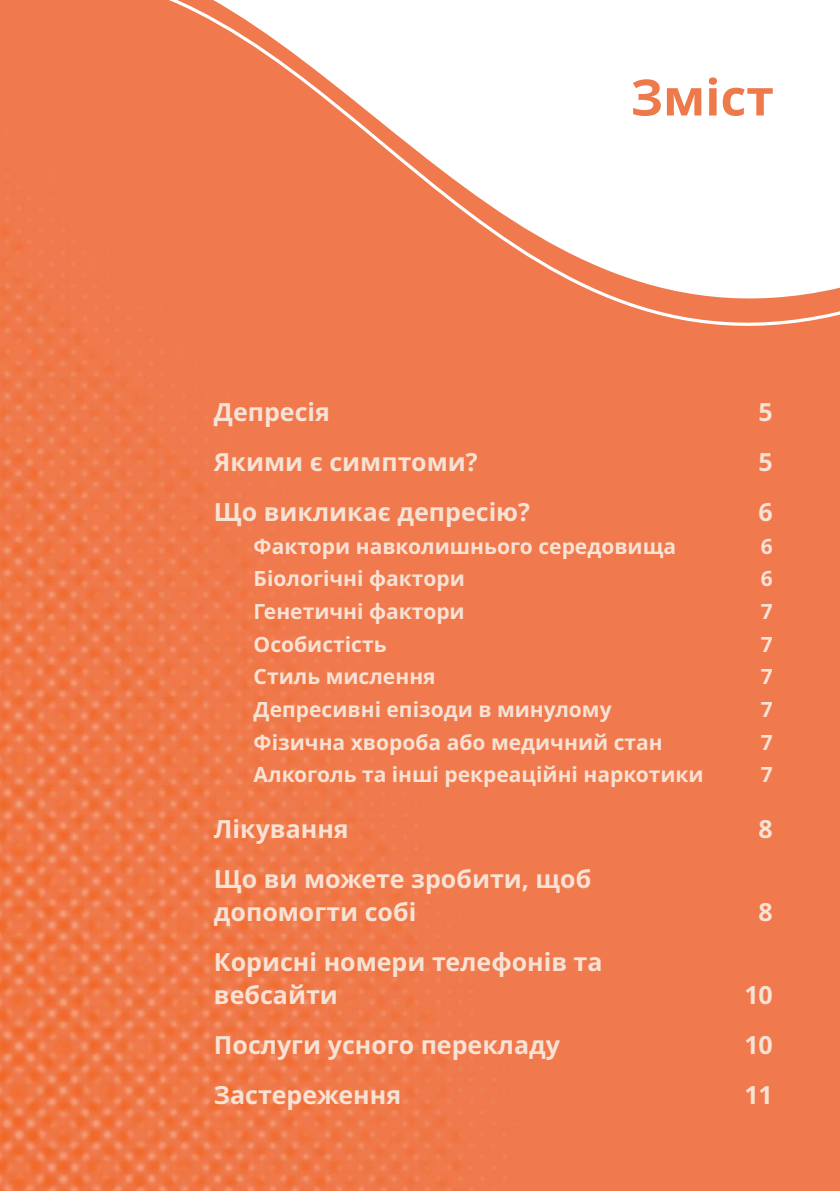
<style>
.page{position:relative;width:840px;height:1191px;background:#fff}
.page>*{position:absolute;margin:0;border:0;box-sizing:border-box;transform-origin:0 0}
.TOC_Head{font:700 50px "Noto Sans";color:#ee794b}
.t1{font:700 25px/33px "Noto Sans";color:#f7e2d4}
.t2{font:700 21px "Noto Sans";color:#f7e2d4}
</style>
<div class="page">
<img style="left:0;top:0;width:839px;height:1191px">
<svg style="left:34px;top:0;width:805px;height:409px"></svg>
<p class="TOC_Head" style="left:630px;top:62px;width:145px">Змiст</p>
<p class="t1" style="left:214px;top:396px;width:118px">Депресiя</p>
<p class="t1" style="left:758px;top:396px;width:16px">5</p>
<p class="t1" style="left:214px;top:446px;width:265px">Якими є симптоми?</p>
<p class="t1" style="left:758px;top:446px;width:16px">5</p>
<p class="t1" style="left:214px;top:496px;width:317px">Що викликає депресiю?</p>
<p class="t1" style="left:758px;top:496px;width:16px">6</p>
<p class="t2" style="left:253px;top:531px;width:424px">Фактори навколишнього середовища</p>
<p class="t2" style="left:760px;top:531px;width:14px">6</p>
<p class="t2" style="left:253px;top:564px;width:212px">Бiологiчнi фактори</p>
<p class="t2" style="left:760px;top:564px;width:14px">6</p>
<p class="t2" style="left:253px;top:596px;width:212px">Генетичнi фактори</p>
<p class="t2" style="left:760px;top:596px;width:14px">7</p>
<p class="t2" style="left:253px;top:629px;width:134px">Особистiсть</p>
<p class="t2" style="left:760px;top:629px;width:14px">7</p>
<p class="t2" style="left:253px;top:662px;width:183px">Стиль мислення</p>
<p class="t2" style="left:760px;top:662px;width:14px">7</p>
<p class="t2" style="left:253px;top:694px;width:359px">Депресивнi епiзоди в минулому</p>
<p class="t2" style="left:760px;top:694px;width:14px">7</p>
<p class="t2" style="left:253px;top:727px;width:410px">Фiзична хвороба або медичний стан</p>
<p class="t2" style="left:760px;top:727px;width:14px">7</p>
<p class="t2" style="left:253px;top:760px;width:451px">Алкоголь та iншi рекреацiйнi наркотики</p>
<p class="t2" style="left:760px;top:760px;width:14px">7</p>
<p class="t1" style="left:214px;top:813px;width:136px">Лiкування</p>
<p class="t1" style="left:758px;top:813px;width:16px">8</p>
<p class="t1" style="left:214px;top:863px;width:378px">Що ви можете зробити, щоб допомогти собi</p>
<p class="t1" style="left:758px;top:896px;width:16px">8</p>
<p class="t1" style="left:214px;top:946px;width:390px">Кориснi номери телефонiв та вебсайти</p>
<p class="t1" style="left:744px;top:979px;width:30px">10</p>
<p class="t1" style="left:214px;top:1029px;width:347px">Послуги усного перекладу</p>
<p class="t1" style="left:744px;top:1029px;width:30px">10</p>
<p class="t1" style="left:214px;top:1079px;width:189px">Застереження</p>
<p class="t1" style="left:744px;top:1079px;width:30px">11</p>
</div>
